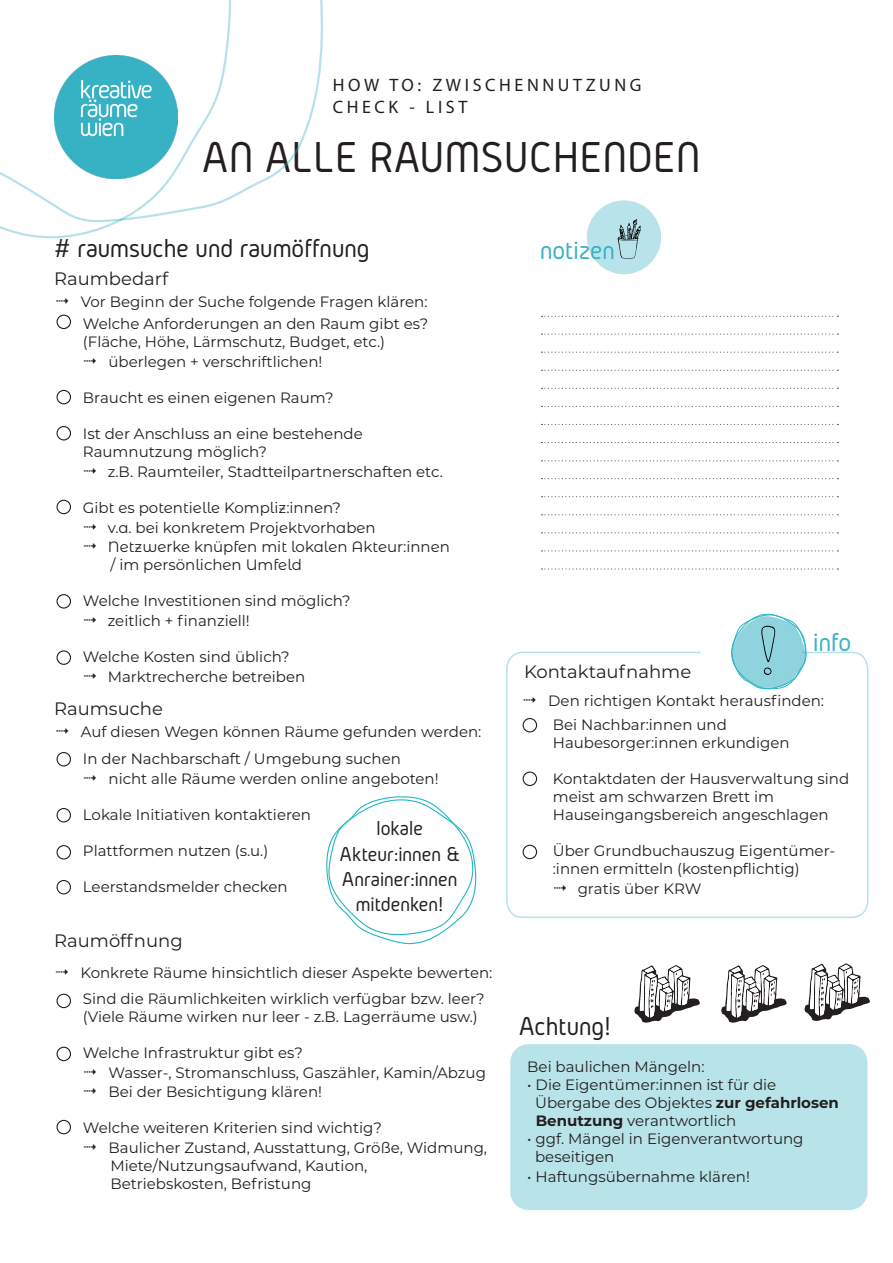
<style>
.page{position:relative;width:893px;height:1263px;background:#fff}
.page>*{position:absolute;margin:0;border:0;box-sizing:border-box;transform-origin:0 0}
.t1{font:45px "Gidolinya";color:#231f20}
.t2{font:27px "Gidolinya";color:#231f20}
.t3{font:27px "Gidolinya";color:#37b1c4}
.t4{font:21px "Gidolinya";color:#231f20}
.t5{font:18px "Montserrat";color:#231f20}
.t6{font:18px "Myriad Pro";letter-spacing:.2em;color:#231f20}
.t7{font:15px/18px "Montserrat";color:#231f20}
.s1{font-weight:700}
</style>
<div class="page">
<div style="left:587px;top:200px;width:74px;height:74px;background:#b9e3ea;border-radius:50%"></div>
<svg style="left:541px;top:316px;width:297px;height:1px"></svg>
<svg style="left:617px;top:219px;width:24px;height:40px"></svg>
<svg style="left:541px;top:333px;width:297px;height:2px"></svg>
<svg style="left:541px;top:442px;width:297px;height:1px"></svg>
<svg style="left:541px;top:424px;width:297px;height:1px"></svg>
<svg style="left:541px;top:406px;width:297px;height:1px"></svg>
<svg style="left:541px;top:388px;width:297px;height:1px"></svg>
<svg style="left:541px;top:370px;width:297px;height:1px"></svg>
<svg style="left:541px;top:352px;width:297px;height:1px"></svg>
<svg style="left:541px;top:460px;width:297px;height:1px"></svg>
<svg style="left:541px;top:478px;width:297px;height:1px"></svg>
<svg style="left:541px;top:568px;width:297px;height:1px"></svg>
<svg style="left:541px;top:550px;width:297px;height:1px"></svg>
<svg style="left:541px;top:532px;width:297px;height:1px"></svg>
<svg style="left:541px;top:514px;width:297px;height:1px"></svg>
<svg style="left:541px;top:496px;width:297px;height:1px"></svg>
<svg style="left:506px;top:651px;width:363px;height:267px"></svg>
<svg style="left:730px;top:613px;width:79px;height:77px"></svg>
<svg style="left:326px;top:796px;width:151px;height:149px"></svg>
<div style="left:510px;top:1044px;width:357px;height:166px;background:#b7e3e9;border-radius:18px"></div>
<svg style="left:634px;top:963px;width:236px;height:60px"></svg>
<div style="left:57px;top:500px;width:14px;height:14px;border:1px solid #231f20;border-radius:50%"></div>
<div style="left:57px;top:594px;width:14px;height:15px;border:1px solid #231f20;border-radius:50%"></div>
<div style="left:57px;top:650px;width:14px;height:15px;border:1px solid #231f20;border-radius:50%"></div>
<div style="left:57px;top:752px;width:14px;height:14px;border:1px solid #231f20;border-radius:50%"></div>
<div style="left:57px;top:808px;width:14px;height:14px;border:1px solid #231f20;border-radius:50%"></div>
<div style="left:57px;top:845px;width:14px;height:14px;border:1px solid #231f20;border-radius:50%"></div>
<div style="left:57px;top:880px;width:14px;height:14px;border:1px solid #231f20;border-radius:50%"></div>
<div style="left:57px;top:994px;width:14px;height:14px;border:1px solid #231f20;border-radius:50%"></div>
<div style="left:57px;top:1047px;width:14px;height:14px;border:1px solid #231f20;border-radius:50%"></div>
<div style="left:57px;top:1120px;width:14px;height:14px;border:1px solid #231f20;border-radius:50%"></div>
<div style="left:523px;top:718px;width:14px;height:14px;border:1px solid #231f20;border-radius:50%"></div>
<div style="left:523px;top:771px;width:14px;height:15px;border:1px solid #231f20;border-radius:50%"></div>
<div style="left:523px;top:845px;width:14px;height:14px;border:1px solid #231f20;border-radius:50%"></div>
<svg style="left:0;top:0;width:323px;height:239px"></svg>
<p class="t6" style="left:333px;top:74px;width:310px">HOW TO: ZWISCHENNUTZUNG</p>
<p class="t6" style="left:333px;top:96px;width:136px">CHECK - LIST</p>
<p class="t1" style="left:202px;top:132px;width:500px">AN ALLE RAUMSUCHENDEN</p>
<p class="t2" style="left:54px;top:233px;width:317px"># raumsuche und raumöffnung</p>
<p class="t5" style="left:54px;top:267px;width:115px">Raumbedarf</p>
<p class="t7" style="left:55px;top:292px;width:374px">✔ Vor Beginn der Suche folgende Fragen klären:</p>
<p class="t7" style="left:83px;top:314px;width:347px">Welche Anforderungen an den Raum gibt es? (Fläche, Höhe, Lärmschutz, Budget, etc.)</p>
<p class="t7" style="left:83px;top:352px;width:241px">✔ überlegen + verschriftlichen!</p>
<p class="t7" style="left:83px;top:388px;width:252px">Braucht es einen eigenen Raum?</p>
<p class="t7" style="left:83px;top:424px;width:281px">Ist der Anschluss an eine bestehende<br>Raumnutzung möglich?</p>
<p class="t7" style="left:83px;top:462px;width:361px">✔ z.B. Raumteiler, Stadtteilpartnerschaften etc.</p>
<p class="t7" style="left:83px;top:498px;width:260px">Gibt es potentielle Kompliz:innen?</p>
<p class="t7" style="left:83px;top:518px;width:294px">✔ v.a. bei konkretem Projektvorhaben</p>
<p class="t7" style="left:110px;top:537px;width:341px;text-indent:-28px">✔ Netzwerke knüpfen mit lokalen Akteur:innen / im persönlichen Umfeld</p>
<p class="t7" style="left:83px;top:591px;width:269px">Welche Investitionen sind möglich?</p>
<p class="t7" style="left:83px;top:611px;width:168px">✔ zeitlich + finanziell!</p>
<p class="t7" style="left:83px;top:647px;width:208px">Welche Kosten sind üblich?</p>
<p class="t7" style="left:83px;top:667px;width:224px">✔ Marktrecherche betreiben</p>
<p class="t5" style="left:54px;top:696px;width:110px">Raumsuche</p>
<p class="t7" style="left:83px;top:749px;width:319px">In der Nachbarschaft / Umgebung suchen</p>
<p class="t7" style="left:83px;top:769px;width:357px">✔ nicht alle Räume werden online angeboten!</p>
<p class="t7" style="left:83px;top:805px;width:230px">Lokale Initiativen kontaktieren</p>
<p class="t7" style="left:83px;top:841px;width:187px">Plattformen nutzen (s.u.)</p>
<p class="t7" style="left:83px;top:877px;width:206px">Leerstandsmelder checken</p>
<p class="t7" style="left:55px;top:722px;width:428px">✔ Auf diesen Wegen können Räume gefunden werden:</p>
<p class="t4" style="left:376px;top:817px;width:48px">lokale</p>
<p class="t4" style="left:340px;top:842px;width:122px">Akteur:innen &amp;</p>
<p class="t4" style="left:342px;top:867px;width:117px">Anrainer:innen</p>
<p class="t4" style="left:356px;top:892px;width:89px">mitdenken!</p>
<p class="t5" style="left:54px;top:928px;width:130px">Raumöffnung</p>
<p class="t7" style="left:55px;top:963px;width:439px">✔ Konkrete Räume hinsichtlich dieser Aspekte bewerten:</p>
<p class="t7" style="left:83px;top:989px;width:403px">Sind die Räumlichkeiten wirklich verfügbar bzw. leer? (Viele Räume wirken nur leer - z.B. Lagerräume usw.)</p>
<p class="t7" style="left:83px;top:1043px;width:221px">Welche Infrastruktur gibt es?</p>
<p class="t7" style="left:83px;top:1063px;width:405px">✔ Wasser-, Stromanschluss, Gaszähler, Kamin/Abzug</p>
<p class="t7" style="left:83px;top:1082px;width:241px">✔ Bei der Besichtigung klären!</p>
<p class="t7" style="left:83px;top:1118px;width:301px">Welche weiteren Kriterien sind wichtig?</p>
<p class="t7" style="left:110px;top:1138px;width:378px;text-indent:-28px">✔ Baulicher Zustand, Ausstattung, Größe, Widmung,<br>Miete/Nutzungsaufwand, Kaution,</p>
<p class="t7" style="left:110px;top:1174px;width:203px">Betriebskosten, Befristung</p>
<p class="t3" style="left:540px;top:236px;width:76px">notizen</p>
<p class="t5" style="left:524px;top:659px;width:169px">Kontaktaufnahme</p>
<p class="t3" style="left:813px;top:627px;width:39px">info</p>
<p class="t7" style="left:523px;top:691px;width:303px">✔ Den richtigen Kontakt herausfinden:</p>
<p class="t7" style="left:553px;top:715px;width:176px">Bei Nachbar:innen und</p>
<p class="t7" style="left:553px;top:733px;width:238px">Haubesorger:innen erkundigen</p>
<p class="t7" style="left:553px;top:769px;width:298px">Kontaktdaten der Hausverwaltung sind meist am schwarzen Brett im<br>Hauseingangsbereich angeschlagen</p>
<p class="t7" style="left:553px;top:841px;width:284px">Über Grundbuchauszug Eigentümer-:innen ermitteln (kostenpflichtig)</p>
<p class="t7" style="left:553px;top:879px;width:150px">✔ gratis über KRW</p>
<p class="t2" style="left:519px;top:1011px;width:94px">Achtung!</p>
<p class="t7" style="left:527px;top:1057px;width:179px">Bei baulichen Mängeln:</p>
<p class="t7" style="left:527px;top:1075px;width:251px">• Die Eigentümer:innen ist für die</p>
<p class="t7" style="left:535px;top:1093px;width:305px">Übergabe des Objektes <span class="s1">zur gefahrlosen</span></p>
<p class="t7" style="left:536px;top:1111px;width:202px"><span class="s1">Benutzung</span> verantwortlich</p>
<p class="t7" style="left:527px;top:1129px;width:278px">• ggf. Mängel in Eigenverantwortung</p>
<p class="t7" style="left:535px;top:1147px;width:81px">beseitigen</p>
<p class="t7" style="left:527px;top:1167px;width:224px">• Haftungsübernahme klären!</p>
</div>
